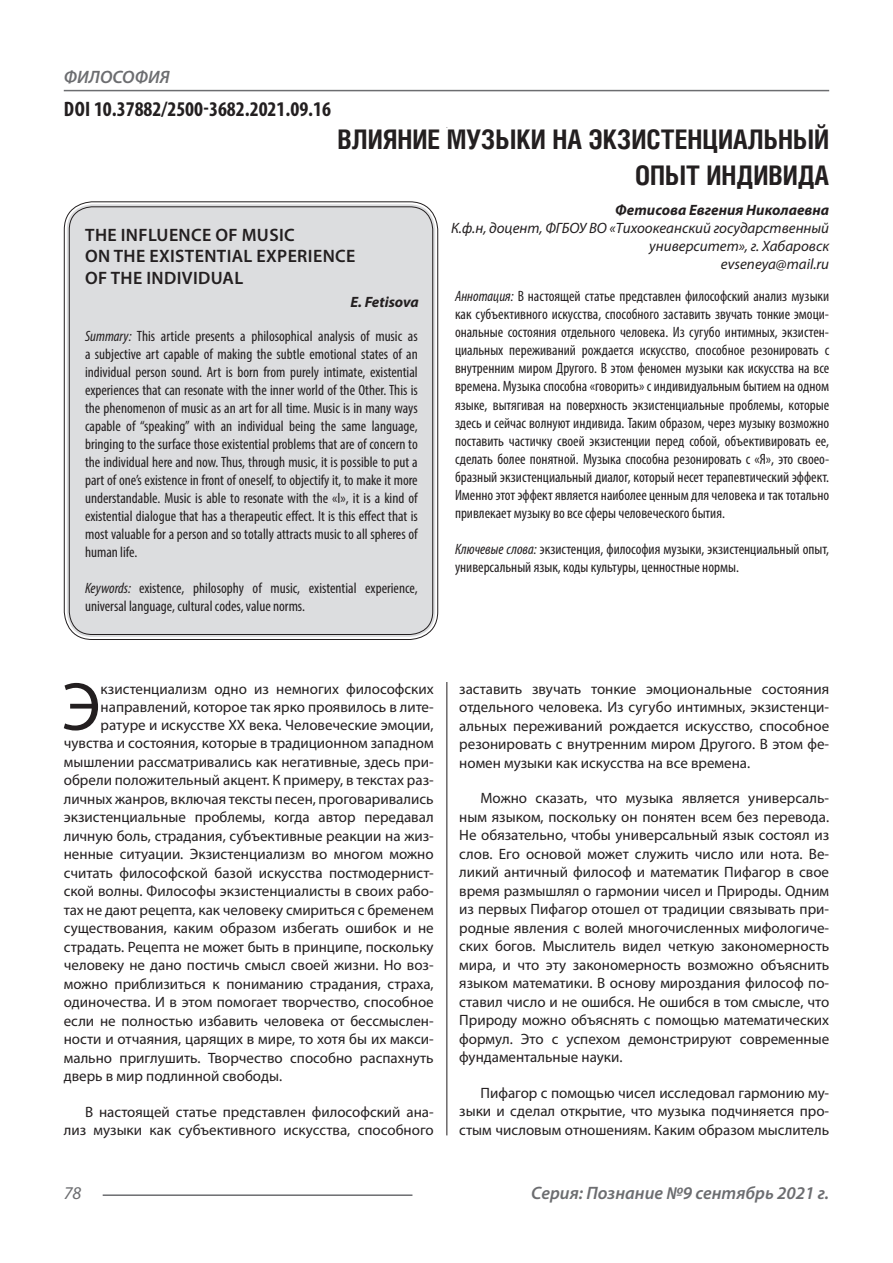
<style>
.page{position:relative;width:893px;height:1263px;background:#fff}
.page>*{position:absolute;margin:0;border:0;box-sizing:border-box;transform-origin:0 0}
.Статья_текст_первый{font:68.4px "Myriad Pro";color:#231f20}
.Статья_название{font:700 27px "Helios Cond C";color:#231f20}
.ДОИ{font:700 condensed 21px "Myriad Pro";color:#231f20}
.Статья_название_англ{font:600 18px "Myriad Pro";letter-spacing:.02em;color:#231f20}
.t1{font:italic 600 18px "Myriad Pro";color:#6c6d70}
.t2{font:italic 18px "Myriad Pro";color:#6c6d70}
.Статья_текст{font:15px/18.5px "Myriad Pro";color:#231f20;text-align:justify}
.Статья_текст_первый-2{font:15px "Myriad Pro";color:#231f20}
.Статья_аннотация_тек{font:condensed 15px/18px "Myriad Pro";color:#231f20;text-align:justify}
.Статья_аннотация_анг{font:condensed 15px/18px "Myriad Pro";color:#231f20;text-align:justify}
.Статья_автор_инфо{font:italic 15px/18px "Myriad Pro";color:#231f20;text-align:right}
.Статья_автор_фио_рус{font:italic 700 15px "Myriad Pro";color:#231f20}
.Статья_автор_англ{font:italic 700 15px "Myriad Pro";color:#231f20}
.s1{font-style:italic}
</style>
<div class="page">
<hr style="left:446px;top:128px;width:1px;height:1007px;background:#231f20">
<hr style="left:103px;top:1194px;width:309px;height:2px;background:#6c6d70">
<hr style="left:64px;top:90px;width:765px;height:1px;background:#6c6d70">
<div style="left:67px;top:204px;width:368px;height:433px;background:#dcdddf;border-radius:26px"></div>
<p class="t1" style="left:64px;top:66px;width:107px">ФИЛОСОФИЯ</p>
<p class="ДОИ" style="left:64px;top:96px;width:269px">DOI 10.37882/2500-3682.2021.09.16</p>
<p class="Статья_название" style="left:337px;top:124px;width:493px">ВЛИЯНИЕ МУЗЫКИ НА ЭКЗИСТЕНЦИАЛЬНЫЙ</p>
<p class="Статья_название" style="left:635px;top:160px;width:196px">ОПЫТ ИНДИВИДА</p>
<p class="Статья_автор_фио_рус" style="left:615px;top:200px;width:215px">Фетисова Евгения Николаевна</p>
<p class="Статья_автор_инфо" style="left:451px;top:218px;width:380px">К.ф.н, доцент, ФГБОУ ВО «Тихоокеанский государственный университет», г. Хабаровск</p>
<p class="Статья_автор_инфо" style="left:721px;top:254px;width:110px">evseneya@mail.ru</p>
<p class="Статья_аннотация_тек" style="left:455px;top:287px;width:376px"><span class="s1">Аннотация:</span> В настоящей статье представлен философский анализ музыки как субъективного искусства, способного заставить звучать тонкие эмоци&shy;ональные состояния отдельного человека. Из сугубо интимных, экзистен&shy;циальных переживаний рождается искусство, способное резонировать с внутренним миром Другого. В этом феномен музыки как искусства на все времена. Музыка способна «говорить» с индивидуальным бытием на одном языке, вытягивая на поверхность экзистенциальные проблемы, которые здесь и сейчас волнуют индивида. Таким образом, через музыку возможно поставить частичку своей экзистенции перед собой, объективировать ее, сделать более понятной. Музыка способна резонировать с «Я», это своео&shy;бразный экзистенциальный диалог, который несет терапевтический эффект.<br>Именно этот эффект является наиболее ценным для человека и так тотально привлекает музыку во все сферы человеческого бытия.</p>
<p class="Статья_аннотация_тек" style="left:455px;top:539px;width:376px"><span class="s1">Ключевые слова:</span> экзистенция, философия музыки, экзистенциальный опыт, универсальный язык, коды культуры, ценностные нормы.</p>
<p class="Статья_название_англ" style="left:85px;top:223px;width:211px">THE INFLUENCE OF MUSIC</p>
<p class="Статья_название_англ" style="left:85px;top:245px;width:272px">ON THE EXISTENTIAL EXPERIENCE</p>
<p class="Статья_название_англ" style="left:85px;top:266px;width:159px">OF THE INDIVIDUAL</p>
<p class="Статья_автор_англ" style="left:350px;top:292px;width:70px">E. Fetisova</p>
<p class="Статья_аннотация_анг" style="left:85px;top:327px;width:334px"><span class="s1">Summary:</span> This article presents a philosophical analysis of music as a subjective art capable of making the subtle emotional states of an individual person sound. Art is born from purely intimate, existential experiences that can resonate with the inner world of the Other. This is the phenomenon of music as an art for all time. Music is in many ways capable of “speaking” with an individual being the same language, bringing to the surface those existential problems that are of concern to the individual here and now. Thus, through music, it is possible to put a part of one’s existence in front of oneself, to objectify it, to make it more understandable. Music is able to resonate with the «I», it is a kind of existential dialogue that has a therapeutic effect. It is this effect that is most valuable for a person and so totally attracts music to all spheres of human life.</p>
<p class="Статья_аннотация_анг" style="left:85px;top:579px;width:334px"><span class="s1">Keywords:</span> existence, philosophy of music, existential experience, universal language, cultural codes, value norms.</p>
<p class="Статья_текст_первый" style="left:62px;top:665px;width:40px">Э</p>
<p class="Статья_текст_первый-2" style="left:101px;top:679px;width:335px">кзистенциализм одно из немногих философских</p>
<p class="Статья_текст_первый-2" style="left:101px;top:697px;width:335px">направлений, которое так ярко проявилось в лите-</p>
<p class="Статья_текст_первый-2" style="left:101px;top:715px;width:335px">ратуре и искусстве ХХ века. Человеческие эмоции,</p>
<p class="Статья_текст_первый-2" style="left:64px;top:734px;width:371px">чувства и состояния, которые в традиционном западном</p>
<p class="Статья_текст_первый-2" style="left:64px;top:752px;width:371px">мышлении рассматривались как негативные, здесь при-</p>
<p class="Статья_текст_первый-2" style="left:64px;top:771px;width:371px">обрели положительный акцент. К примеру, в текстах раз-</p>
<p class="Статья_текст_первый-2" style="left:64px;top:789px;width:371px">личных жанров, включая тексты песен, проговаривались</p>
<p class="Статья_текст_первый-2" style="left:64px;top:808px;width:371px">экзистенциальные проблемы, когда автор передавал</p>
<p class="Статья_текст_первый-2" style="left:64px;top:826px;width:371px">личную боль, страдания, субъективные реакции на жиз-</p>
<p class="Статья_текст_первый-2" style="left:64px;top:845px;width:371px">ненные ситуации. Экзистенциализм во многом можно</p>
<p class="Статья_текст_первый-2" style="left:64px;top:863px;width:371px">считать философской базой искусства постмодернист-</p>
<p class="Статья_текст_первый-2" style="left:64px;top:882px;width:371px">ской волны. Философы экзистенциалисты в своих рабо-</p>
<p class="Статья_текст_первый-2" style="left:64px;top:900px;width:371px">тах не дают рецепта, как человеку смириться с бременем</p>
<p class="Статья_текст_первый-2" style="left:64px;top:919px;width:371px">существования, каким образом избегать ошибок и не</p>
<p class="Статья_текст_первый-2" style="left:64px;top:937px;width:371px">страдать. Рецепта не может быть в принципе, поскольку</p>
<p class="Статья_текст_первый-2" style="left:64px;top:956px;width:371px">человеку не дано постичь смысл своей жизни. Но воз-</p>
<p class="Статья_текст_первый-2" style="left:64px;top:974px;width:371px">можно приблизиться к пониманию страдания, страха,</p>
<p class="Статья_текст_первый-2" style="left:64px;top:993px;width:371px">одиночества. И в этом помогает творчество, способное</p>
<p class="Статья_текст_первый-2" style="left:64px;top:1011px;width:371px">если не полностью избавить человека от бессмыслен-</p>
<p class="Статья_текст_первый-2" style="left:64px;top:1030px;width:371px">ности и отчаяния, царящих в мире, то хотя бы их макси-</p>
<p class="Статья_текст_первый-2" style="left:64px;top:1048px;width:371px">мально приглушить. Творчество способно распахнуть</p>
<p class="Статья_текст_первый-2" style="left:64px;top:1067px;width:220px">дверь в мир подлинной свободы.</p>
<p class="Статья_текст" style="left:64px;top:1102px;width:371px;text-align:right">В настоящей статье представлен философский ана&shy;лиз музыки как субъективного искусства, способного</p>
<p class="Статья_текст" style="left:459px;top:679px;width:371px">заставить звучать тонкие эмоциональные состояния отдельного человека. Из сугубо интимных, экзистенци&shy;альных переживаний рождается искусство, способное резонировать с внутренним миром Другого. В этом фе&shy;номен музыки как искусства на все времена.</p>
<p class="Статья_текст" style="left:459px;top:789px;width:371px;text-indent:21px">Можно сказать, что музыка является универсаль&shy;ным языком, поскольку он понятен всем без перевода.<br>Не обязательно, чтобы универсальный язык состоял из слов. Его основой может служить число или нота. Ве&shy;ликий античный философ и математик Пифагор в свое время размышлял о гармонии чисел и Природы. Одним из первых Пифагор отошел от традиции связывать при&shy;родные явления с волей многочисленных мифологиче&shy;ских богов. Мыслитель видел четкую закономерность мира, и что эту закономерность возможно объяснить языком математики. В основу мироздания философ по&shy;ставил число и не ошибся. Не ошибся в том смысле, что Природу можно объяснять с помощью математических формул. Это с успехом демонстрируют современные фундаментальные науки.</p>
<p class="Статья_текст" style="left:459px;top:1083px;width:371px;text-indent:21px">Пифагор с помощью чисел исследовал гармонию му&shy;зыки и сделал открытие, что музыка подчиняется про&shy;стым числовым отношениям. Каким образом мыслитель</p>
<p class="t2" style="left:64px;top:1182px;width:19px">78</p>
<p class="t1" style="left:531px;top:1182px;width:299px">Серия: Познание №9 сентябрь 2021 г.</p>
</div>
